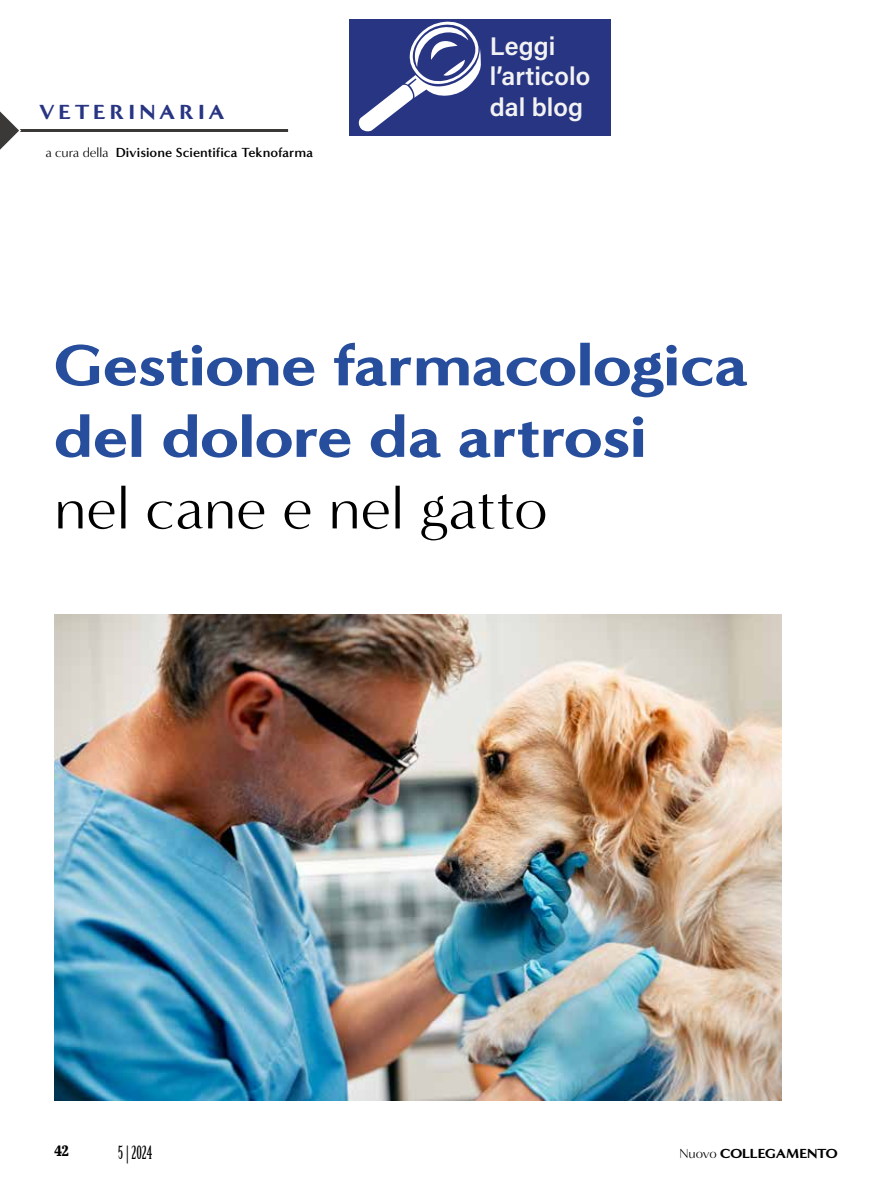
<style>
.page{position:relative;width:893px;height:1191px;background:#fff}
.page>*{position:absolute;margin:0;border:0;box-sizing:border-box;transform-origin:0 0}
.t1{font:900 59.55px/71.6px "Minerva Modern";color:#274e9c;scale:1.04 1}
.t2{font:59.55px "Minerva Modern";color:#000;scale:1.04 1}
.t3{font:25.5px/30.6px "Acumin Variable Concept";color:#f2f2f2}
.t4{font:900 21px "Minerva Modern";letter-spacing:.19em;color:#283583}
.t5{font:18px "Birch Std";color:#000}
.t6{font:700 15px "Abril Titling Cnd";color:#000}
.t7{font:700 13.5px "Minerva Modern";color:#000}
.t8{font:900 13.5px "Minerva Modern";letter-spacing:-.015em;color:#000}
.s1{font-weight:400}
</style>
<div class="page">
<hr style="left:0;top:129px;width:288px;height:3px;background:#3a3938">
<svg style="left:0;top:111px;width:22px;height:39px"></svg>
<img style="left:54px;top:614px;width:728px;height:486px">
<div style="left:350px;top:19px;width:261px;height:117px;background:#283583"></div>
<svg style="left:349px;top:19px;width:1px;height:117px"></svg>
<h3 class="t4" style="left:39px;top:99px;width:187px">VETERINARIA</h3>
<p class="t7" style="left:45px;top:144px;width:269px"><span class="s1">a cura della</span> Divisione Scientifica Teknofarma</p>
<h2 class="t3" style="left:490px;top:30px;width:102px">Leggi l’articolo dal blog</h2>
<h1 class="t1" style="left:54px;top:328px;width:668px">Gestione farmacologica del dolore da artrosi</h1>
<h1 class="t2" style="left:54px;top:474px;width:476px">nel cane e nel gatto</h1>
<p class="t6" style="left:54px;top:1139px;width:16px">42</p>
<h3 class="t5" style="left:118px;top:1142px;width:35px">5 | 2024</h3>
<p class="t8" style="left:679px;top:1145px;width:160px"><span class="s1">Nuovo</span> COLLEGAMENTO</p>
</div>
